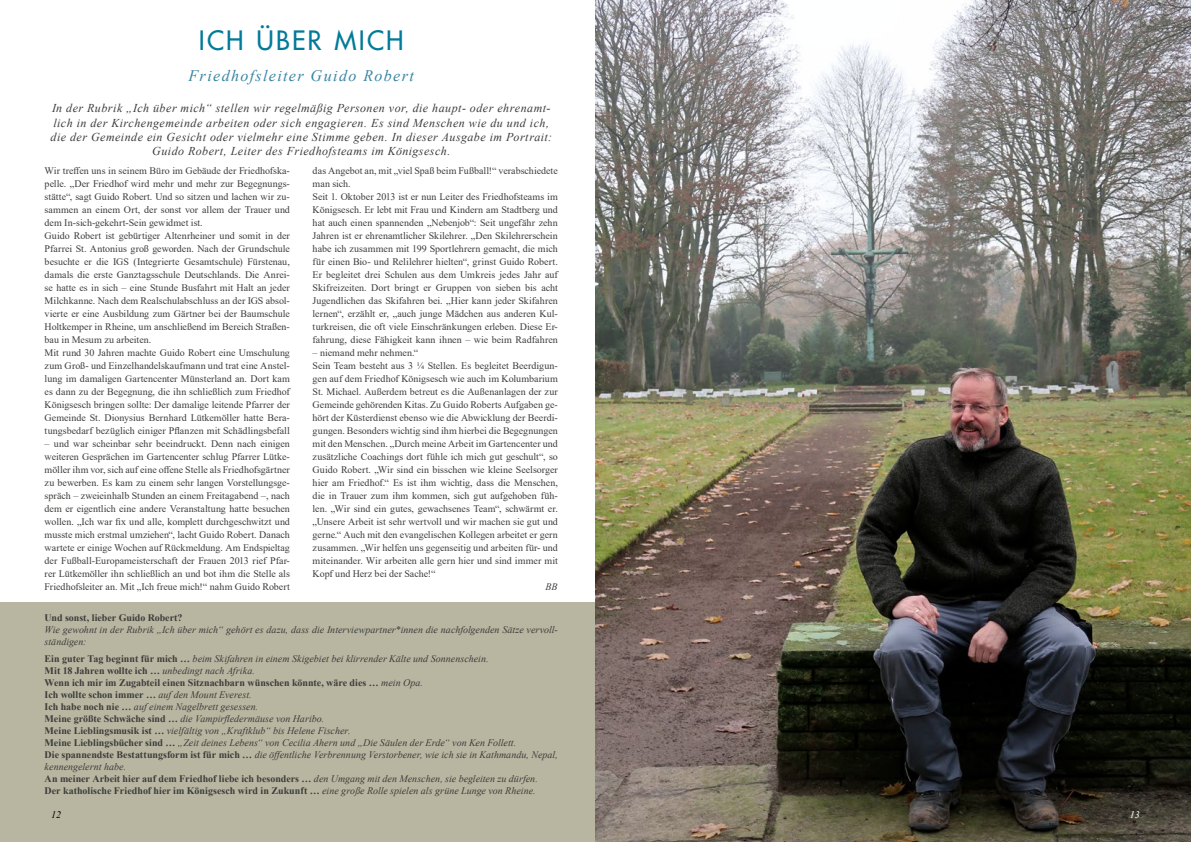
<style>
.page{position:relative;width:1191px;height:842px;background:#fff}
.page>*{position:absolute;margin:0;border:0;box-sizing:border-box;transform-origin:0 0}
.t1{font:500 26px "Futura Std";letter-spacing:.08em;color:#027a99}
.t2{font:italic 16px "Times New Roman";letter-spacing:.09em;color:#3885a2}
.t3{font:italic 12px/14.4px "Times New Roman";letter-spacing:.04em;color:#3c3c3b;text-align:center}
.t4{font:10px/13px "Times New Roman";color:#3c3c3b}
.t5{font:italic 10px/12px "Times New Roman";color:#3c3c3b}
.t6{font:700 10px "Times New Roman";letter-spacing:-.005em;color:#3c3c3b}
.t7{font:italic 10px "Times New Roman";color:#000}
.t8{font:italic 10px "Times New Roman";color:#fff}
.s1{font-weight:700;font-style:normal}
</style>
<div class="page">
<div style="left:0;top:602px;width:595px;height:240px;background:#b8b5a0"></div>
<img style="left:595px;top:0;width:596px;height:842px">
<h1 class="t1" style="left:199px;top:24px;width:206px">ICH ÜBER MICH</h1>
<h2 class="t2" style="left:188px;top:65px;width:227px">Friedhofsleiter Guido Robert</h2>
<p class="t3" style="left:51px;top:101px;width:503px">In der Rubrik „Ich über mich“ stellen wir regelmäßig Personen vor, die haupt- oder ehrenamt&shy;lich in der Kirchengemeinde arbeiten oder sich engagieren. Es sind Menschen wie du und ich, die der Gemeinde ein Gesicht oder vielmehr eine Stimme geben. In dieser Ausgabe im Portrait:<br>Guido Robert, Leiter des Friedhofsteams im Königsesch.</p>
<p class="t4" style="left:45px;top:164px;width:247px">Wir treffen uns in seinem Büro im Gebäude der Friedhofska&shy;pelle. „Der Friedhof wird mehr und mehr zur Begegnungs&shy;stätte“, sagt Guido Robert. Und so sitzen und lachen wir zu&shy;sammen an einem Ort, der sonst vor allem der Trauer und dem In-sich-gekehrt-Sein gewidmet ist.<br>Guido Robert ist gebürtiger Altenrheiner und somit in der Pfarrei St. Antonius groß geworden. Nach der Grundschule besuchte er die IGS (Integrierte Gesamtschule) Fürstenau, damals die erste Ganztagsschule Deutschlands. Die Anrei&shy;se hatte es in sich – eine Stunde Busfahrt mit Halt an jeder Milchkanne. Nach dem Realschulabschluss an der IGS absol&shy;vierte er eine Ausbildung zum Gärtner bei der Baumschule Holtkemper in Rheine, um anschließend im Bereich Straßen&shy;bau in Mesum zu arbeiten.<br>Mit rund 30 Jahren machte Guido Robert eine Umschulung zum Groß- und Einzelhandelskaufmann und trat eine Anstel&shy;lung im damaligen Gartencenter Münsterland an. Dort kam es dann zu der Begegnung, die ihn schließlich zum Friedhof Königsesch bringen sollte: Der damalige leitende Pfarrer der Gemeinde St. Dionysius Bernhard Lütkemöller hatte Bera&shy;tungsbedarf bezüglich einiger Pflanzen mit Schädlingsbefall</p>
<p class="t4" style="left:45px;top:437px;width:247px;text-align:justify">– und war scheinbar sehr beeindruckt. Denn nach einigen weiteren Gesprächen im Gartencenter schlug Pfarrer Lütke&shy;möller ihm vor, sich auf eine offene Stelle als Friedhofsgärtner zu bewerben. Es kam zu einem sehr langen Vorstellungsge&shy;spräch – zweieinhalb Stunden an einem Freitagabend –, nach dem er eigentlich eine andere Veranstaltung hatte besuchen wollen. „Ich war fix und alle, komplett durchgeschwitzt und musste mich erstmal umziehen“, lacht Guido Robert. Danach wartete er einige Wochen auf Rückmeldung. Am Endspieltag der Fußball-Europameisterschaft der Frauen 2013 rief Pfar&shy;rer Lütkemöller ihn schließlich an und bot ihm die Stelle als Friedhofsleiter an. Mit „Ich freue mich!“ nahm Guido Robert</p>
<p class="t4" style="left:313px;top:164px;width:247px">das Angebot an, mit „viel Spaß beim Fußball!“ verabschiedete man sich.<br>Seit 1. Oktober 2013 ist er nun Leiter des Friedhofsteams im Königsesch. Er lebt mit Frau und Kindern am Stadtberg und hat auch einen spannenden „Nebenjob“: Seit ungefähr zehn Jahren ist er ehrenamtlicher Skilehrer. „Den Skilehrerschein habe ich zusammen mit 199 Sportlehrern gemacht, die mich für einen Bio- und Relilehrer hielten“, grinst Guido Robert.<br>Er begleitet drei Schulen aus dem Umkreis jedes Jahr auf Skifreizeiten. Dort bringt er Gruppen von sieben bis acht Jugendlichen das Skifahren bei. „Hier kann jeder Skifahren lernen“, erzählt er, „auch junge Mädchen aus anderen Kul&shy;turkreisen, die oft viele Einschränkungen erleben. Diese Er&shy;fahrung, diese Fähigkeit kann ihnen – wie beim Radfahren</p>
<p class="t4" style="left:313px;top:346px;width:247px">– niemand mehr nehmen.“<br>Sein Team besteht aus 3 ¼ Stellen. Es begleitet Beerdigun&shy;gen auf dem Friedhof Königsesch wie auch im Kolumbarium St. Michael. Außerdem betreut es die Außenanlagen der zur Gemeinde gehörenden Kitas. Zu Guido Roberts Aufgaben ge&shy;hört der Küsterdienst ebenso wie die Abwicklung der Beerdi&shy;gungen. Besonders wichtig sind ihm hierbei die Begegnungen mit den Menschen. „Durch meine Arbeit im Gartencenter und zusätzliche Coachings dort fühle ich mich gut geschult“, so Guido Robert. „Wir sind ein bisschen wie kleine Seelsorger hier am Friedhof.“ Es ist ihm wichtig, dass die Menschen, die in Trauer zum ihm kommen, sich gut aufgehoben füh&shy;len. „Wir sind ein gutes, gewachsenes Team“, schwärmt er. „Unsere Arbeit ist sehr wertvoll und wir machen sie gut und gerne.“ Auch mit den evangelischen Kollegen arbeitet er gern zusammen. „Wir helfen uns gegenseitig und arbeiten für- und miteinander. Wir arbeiten alle gern hier und sind immer mit Kopf und Herz bei der Sache!“</p>
<p class="t5" style="left:545px;top:580px;width:14px">BB</p>
<p class="t6" style="left:45px;top:611px;width:139px">Und sonst, lieber Guido Robert?</p>
<p class="t5" style="left:45px;top:623px;width:515px">Wie gewohnt in der Rubrik „Ich über mich“ gehört es dazu, dass die Interviewpartner*innen die nachfolgenden Sätze vervoll&shy;ständigen:</p>
<p class="t5" style="left:45px;top:652px;width:515px"><span class="s1">Ein guter Tag beginnt für mich …</span> beim Skifahren in einem Skigebiet bei klirrender Kälte und Sonnenschein.<br><span class="s1">Mit 18 Jahren wollte ich …</span> unbedingt nach Afrika.<br><span class="s1">Wenn ich mir im Zugabteil einen Sitznachbarn wünschen könnte, wäre dies …</span> mein Opa.<br><span class="s1">Ich wollte schon immer …</span> auf den Mount Everest.<br><span class="s1">Ich habe noch nie …</span> auf einem Nagelbrett gesessen.<br><span class="s1">Meine größte Schwäche sind …</span> die Vampirfledermäuse von Haribo.<br><span class="s1">Meine Lieblingsmusik ist …</span> vielfältig von „Kraftklub“ bis Helene Fischer.<br><span class="s1">Meine Lieblingsbücher sind …</span> „Zeit deines Lebens“ von Cecilia Ahern und „Die Säulen der Erde“ von Ken Follett.<br><span class="s1">Die spannendste Bestattungsform ist für mich …</span> die öffentliche Verbrennung Verstorbener, wie ich sie in Kathmandu, Nepal, kennengelernt habe.<br><span class="s1">An meiner Arbeit hier auf dem Friedhof liebe ich besonders …</span> den Umgang mit den Menschen, sie begleiten zu dürfen.<br><span class="s1">Der katholische Friedhof hier im Königsesch wird in Zukunft …</span> eine große Rolle spielen als grüne Lunge von Rheine.</p>
<p class="t7" style="left:51px;top:807px;width:11px">12</p>
<p class="t8" style="left:1130px;top:807px;width:11px">13</p>
</div>
